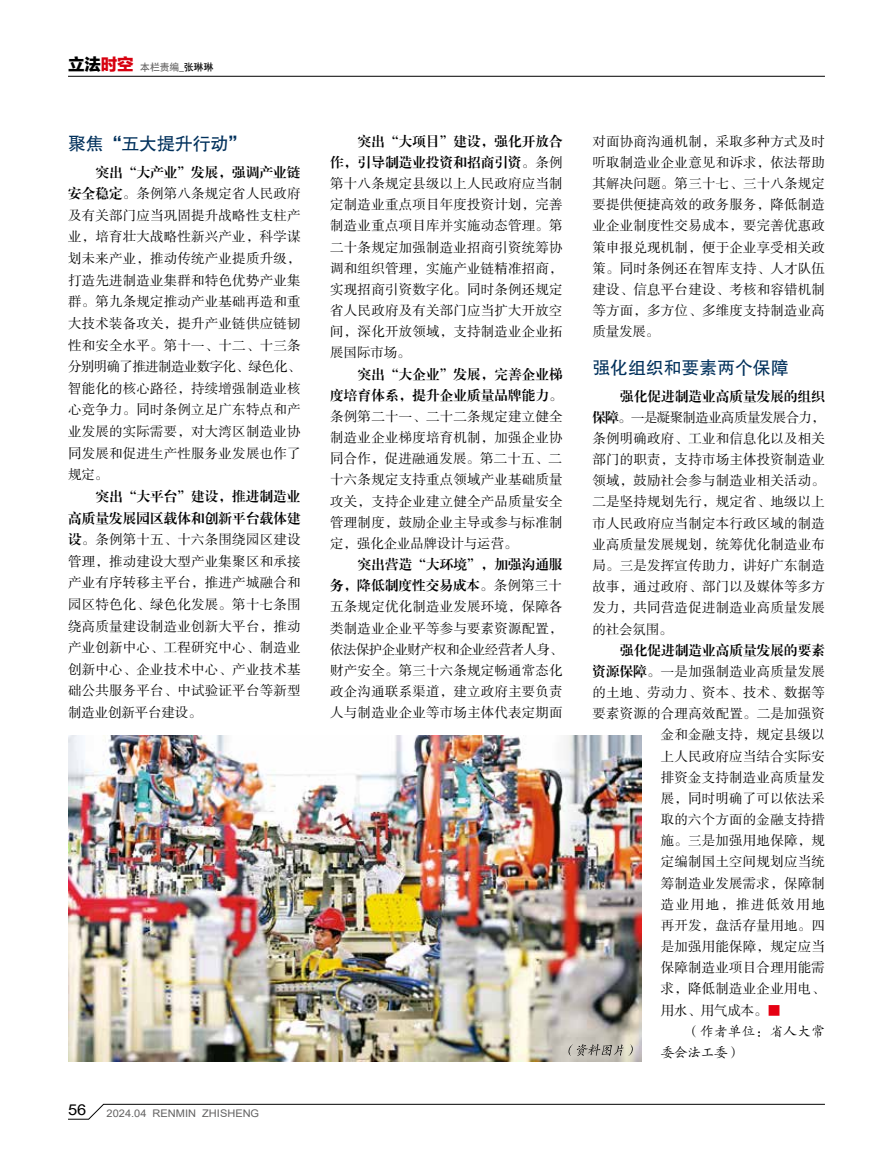
<style>
.page{position:relative;width:893px;height:1149px;background:#fff}
.page>*{position:absolute;margin:0;border:0;box-sizing:border-box;transform-origin:0 0}
.t1{font:18px "FZHTJW GB1 0";letter-spacing:-.01em;color:#00305b}
.t2{font:15px "Arial";color:#000;scale:1.1 1}
.t3{font:13.5px/21.1px "FZSSJW GB1 0";letter-spacing:.015em;color:#000;text-align:justify}
.t4{font:13.5px/21.1px "FZXBSJW GB1 0";letter-spacing:.01em;color:#000;text-align:right}
.t5{font:13.5px/21.1px "FZKTJW GB1 0";letter-spacing:.03em;color:#000}
.t6{font:13.5px "FZSSJW GB1 0";letter-spacing:.115em;color:#000}
.t7{font:10.5px "Arial";color:#636262;scale:1.05 1}
.t8{font:9.75px "Heiti CSEG Medium GB";color:#636262}
.s1{font-family:"FZLTTHJW GB1 0";font-size:16.5px;color:#000}
.s2{font-family:"FZLTTHJW GB1 0";font-size:16.5px;color:#d7000f}
.s3{color:#000}
.s4{font-family:"FZXBSJW GB1 0"}
.s5{font-family:"FZSSJW GB1 0"}
.s6{color:#e60012}
</style>
<div class="page">
<svg style="left:68px;top:1103px;width:757px;height:16px"></svg>
<hr style="left:68px;top:76px;width:757px;height:1px;background:#000">
<img style="left:68px;top:735px;width:573px;height:325px">
<svg style="left:568px;top:1043px;width:66px;height:12px"></svg>
<p class="t8" style="left:68px;top:62px;width:147px"><span class="s1">立法</span><span class="s2">时空</span> 本栏责编_<span class="s3">张琳琳</span></p>
<h1 class="t1" style="left:68px;top:133px;width:180px">聚焦“五大提升行动”</h1>
<p class="t4" style="left:96px;top:162px;width:206px">突出“大产业”发展，强调产业链</p>
<p class="t3" style="left:68px;top:183px;width:234px;line-height:21.6px"><span class="s4">安全稳定</span>。条例第八条规定省人民政府及有关部门应当巩固提升战略性支柱产业，培育壮大战略性新兴产业，科学谋划未来产业，推动传统产业提质升级，打造先进制造业集群和特色优势产业集群。第九条规定推动产业基础再造和重大技术装备攻关，提升产业链供应链韧性和安全水平。第十一、十二、十三条分别明确了推进制造业数字化、绿色化、智能化的核心路径，持续增强制造业核心竞争力。同时条例立足广东特点和产业发展的实际需要，对大湾区制造业协同发展和促进生产性服务业发展也作了规定。</p>
<p class="t4" style="left:68px;top:486px;width:234px;line-height:21.6px">突出“大平台”建设，推进制造业<br>高质量发展园区载体和创新平台载体建</p>
<p class="t3" style="left:68px;top:529px;width:234px;line-height:21.6px"><span class="s4">设</span>。条例第十五、十六条围绕园区建设管理，推动建设大型产业集聚区和承接产业有序转移主平台，推进产城融合和园区特色化、绿色化发展。第十七条围绕高质量建设制造业创新大平台，推动产业创新中心、工程研究中心、制造业创新中心、企业技术中心、产业技术基础公共服务平台、中试验证平台等新型制造业创新平台建设。</p>
<p class="t4" style="left:330px;top:131px;width:234px">突出“大项目”建设，强化开放合<br>作，引导制造业投资和招商引资<span class="s5">。条例</span></p>
<p class="t3" style="left:330px;top:173px;width:234px">第十八条规定县级以上人民政府应当制定制造业重点项目年度投资计划，完善制造业重点项目库并实施动态管理。第二十条规定加强制造业招商引资统筹协调和组织管理，实施产业链精准招商，实现招商引资数字化。同时条例还规定省人民政府及有关部门应当扩大开放空间，深化开放领域，支持制造业企业拓展国际市场。</p>
<p class="t4" style="left:330px;top:364px;width:234px">突出“大企业”发展，完善企业梯<br>度培育体系，提升企业质量品牌能力<span class="s5">。</span></p>
<p class="t3" style="left:330px;top:406px;width:234px">条例第二十一、二十二条规定建立健全制造业企业梯度培育机制，加强企业协同合作，促进融通发展。第二十五、二十六条规定支持重点领域产业基础质量攻关，支持企业建立健全产品质量安全管理制度，鼓励企业主导或参与标准制定，强化企业品牌设计与运营。</p>
<p class="t4" style="left:330px;top:554px;width:234px">突出营造“大环境”，加强沟通服<br>务，降低制度性交易成本<span class="s5">。条例第三十</span></p>
<p class="t3" style="left:330px;top:596px;width:234px">五条规定优化制造业发展环境，保障各类制造业企业平等参与要素资源配置，依法保护企业财产权和企业经营者人身、财产安全。第三十六条规定畅通常态化政企沟通联系渠道，建立政府主要负责人与制造业企业等市场主体代表定期面</p>
<p class="t2" style="left:68px;top:1099px;width:18px">56</p>
<p class="t7" style="left:107px;top:1105px;width:147px">2024.04 RENMIN ZHISHENG</p>
<p class="t3" style="left:592px;top:131px;width:234px">对面协商沟通机制，采取多种方式及时听取制造业企业意见和诉求，依法帮助其解决问题。第三十七、三十八条规定要提供便捷高效的政务服务，降低制造业企业制度性交易成本，要完善优惠政策申报兑现机制，便于企业享受相关政策。同时条例还在智库支持、人才队伍建设、信息平台建设、考核和容错机制等方面，多方位、多维度支持制造业高质量发展。</p>
<h1 class="t1" style="left:592px;top:357px;width:198px">强化组织和要素两个保障</h1>
<p class="t4" style="left:620px;top:386px;width:206px">强化促进制造业高质量发展的组织</p>
<p class="t3" style="left:592px;top:407px;width:234px"><span class="s4">保障</span>。一是凝聚制造业高质量发展合力，条例明确政府、工业和信息化以及相关部门的职责，支持市场主体投资制造业领域，鼓励社会参与制造业相关活动。二是坚持规划先行，规定省、地级以上市人民政府应当制定本行政区域的制造业高质量发展规划，统筹优化制造业布局。三是发挥宣传助力，讲好广东制造故事，通过政府、部门以及媒体等多方发力，共同营造促进制造业高质量发展的社会氛围。</p>
<p class="t4" style="left:620px;top:639px;width:206px">强化促进制造业高质量发展的要素</p>
<p class="t3" style="left:592px;top:661px;width:234px"><span class="s4">资源保障</span>。一是加强制造业高质量发展</p>
<p class="t3" style="left:592px;top:682px;width:234px">的土地、劳动力、资本、技术、数据等</p>
<p class="t3" style="left:592px;top:703px;width:234px">要素资源的合理高效配置。二是加强资</p>
<p class="t3" style="left:661px;top:724px;width:166px">金和金融支持，规定县级以</p>
<p class="t3" style="left:661px;top:745px;width:166px">上人民政府应当结合实际安</p>
<p class="t3" style="left:661px;top:767px;width:166px">排资金支持制造业高质量发</p>
<p class="t3" style="left:661px;top:788px;width:166px">展，同时明确了可以依法采</p>
<p class="t3" style="left:661px;top:809px;width:166px">取的六个方面的金融支持措</p>
<p class="t3" style="left:661px;top:830px;width:166px">施。三是加强用地保障，规</p>
<p class="t3" style="left:661px;top:851px;width:166px">定编制国土空间规划应当统</p>
<p class="t3" style="left:661px;top:872px;width:166px">筹制造业发展需求，保障制</p>
<p class="t6" style="left:661px;top:896px;width:166px">造业用地，推进低效用地</p>
<p class="t3" style="left:661px;top:915px;width:166px">再开发，盘活存量用地。四</p>
<p class="t3" style="left:661px;top:936px;width:166px">是加强用能保障，规定应当</p>
<p class="t3" style="left:661px;top:957px;width:166px">保障制造业项目合理用能需</p>
<p class="t3" style="left:661px;top:978px;width:166px">求，降低制造业企业用电、</p>
<p class="t3" style="left:661px;top:999px;width:122px">用水、用气成本。<span class="s6">■</span></p>
<p class="t5" style="left:661px;top:1020px;width:166px;text-indent:26px">（作者单位：省人大常委会法工委）</p>
</div>
